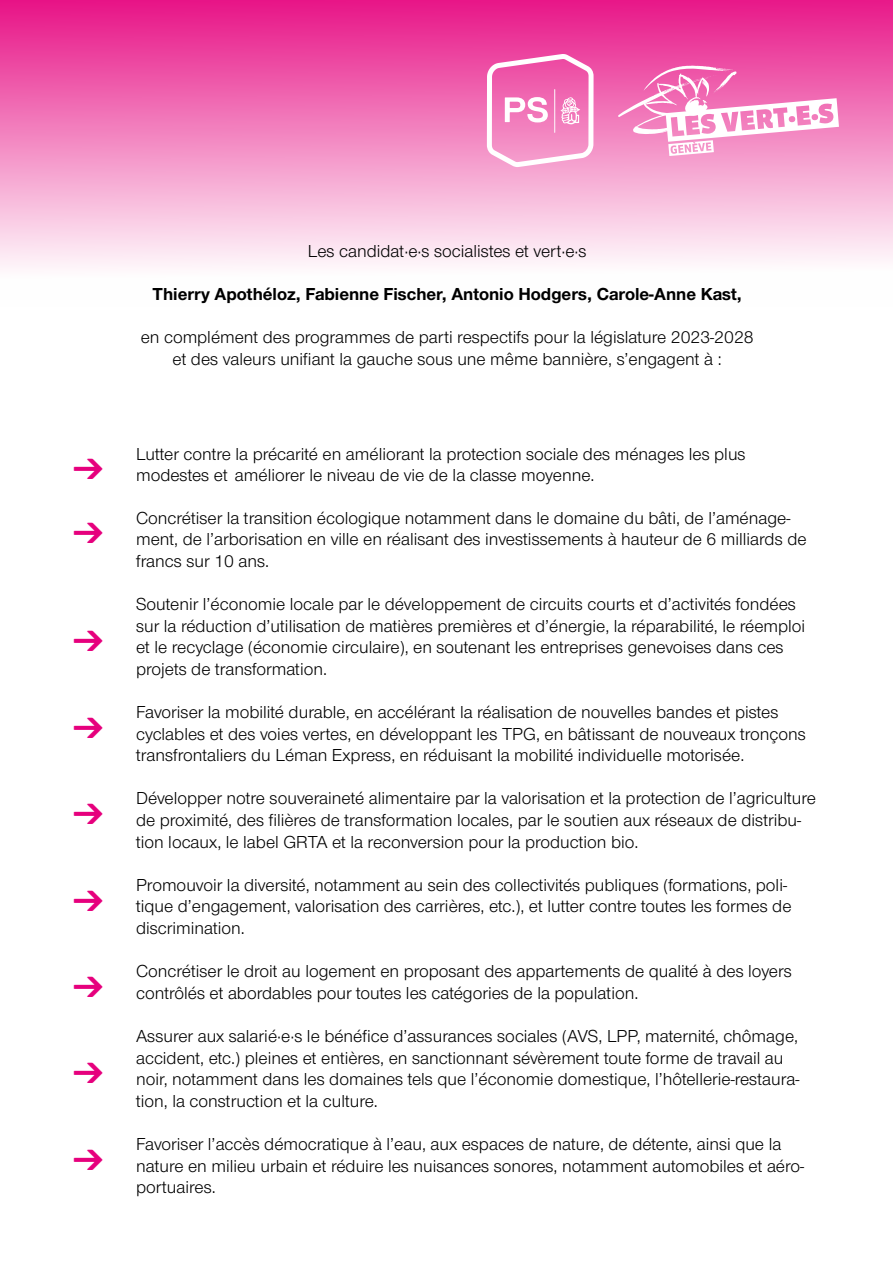
<style>
.page{position:relative;width:893px;height:1263px;background:#fff}
.page>*{position:absolute;margin:0;border:0;box-sizing:border-box;transform-origin:0 0}
.t1{font:700 40.5px/86.4px "Replica";color:#e6007d}
.t2{font:18px/21.6px "Nimbus San Nov";color:#000}
.t3{font:700 18px "Nimbus San Nov";color:#000}
</style>
<div class="page">
<div style="left:0;top:0;width:893px;height:306px;background:linear-gradient(to bottom,#e81788,#fff)"></div>
<svg style="left:487px;top:54px;width:107px;height:113px"></svg>
<hr style="left:554px;top:89px;width:1px;height:44px;background:#fff">
<svg style="left:618px;top:66px;width:221px;height:90px"></svg>
<h1 class="t1" style="left:71px;top:432px;width:36px;line-height:64.8px">→ →</h1>
<h1 class="t1" style="left:71px;top:594px;width:36px;text-align:justify">→ → → → → → →</h1>
<p class="t2" style="left:308px;top:240px;width:280px">Les candidat·e·s socialistes et vert·e·s</p>
<p class="t3" style="left:153px;top:283px;width:591px">Thierry Apothéloz, Fabienne Fischer, Antonio Hodgers, Carole-Anne Kast,</p>
<p class="t2" style="left:141px;top:326px;width:614px;text-align:center">en complément des programmes de parti respectifs pour la législature 2023-2028 et des valeurs unifiant la gauche sous une même bannière, s’engagent à :</p>
<p class="t2" style="left:136px;top:444px;width:611px;line-height:21px">Lutter contre la précarité en améliorant la protection sociale des ménages les plus modestes et améliorer le niveau de vie de la classe moyenne.</p>
<p class="t2" style="left:136px;top:507px;width:672px">Concrétiser la transition écologique notamment dans le domaine du bâti, de l’aménage&shy;ment, de l’arborisation en ville en réalisant des investissements à hauteur de 6 milliards de francs sur 10 ans.</p>
<p class="t2" style="left:136px;top:593px;width:671px">Soutenir l’économie locale par le développement de circuits courts et d’activités fondées sur la réduction d’utilisation de matières premières et d’énergie, la réparabilité, le réemploi et le recyclage (économie circulaire), en soutenant les entreprises genevoises dans ces projets de transformation.</p>
<p class="t2" style="left:136px;top:701px;width:671px">Favoriser la mobilité durable, en accélérant la réalisation de nouvelles bandes et pistes cyclables et des voies vertes, en développant les TPG, en bâtissant de nouveaux tronçons transfrontaliers du Léman Express, en réduisant la mobilité individuelle motorisée.</p>
<p class="t2" style="left:136px;top:788px;width:682px">Développer notre souveraineté alimentaire par la valorisation et la protection de l’agriculture de proximité, des filières de transformation locales, par le soutien aux réseaux de distribu&shy;tion locaux, le label GRTA et la reconversion pour la production bio.</p>
<p class="t2" style="left:136px;top:874px;width:657px">Promouvoir la diversité, notamment au sein des collectivités publiques (formations, poli&shy;tique d’engagement, valorisation des carrières, etc.), et lutter contre toutes les formes de discrimination.</p>
<p class="t2" style="left:136px;top:961px;width:657px">Concrétiser le droit au logement en proposant des appartements de qualité à des loyers contrôlés et abordables pour toutes les catégories de la population.</p>
<p class="t2" style="left:136px;top:1025px;width:665px">Assurer aux salarié·e·s le bénéfice d’assurances sociales (AVS, LPP, maternité, chômage, accident, etc.) pleines et entières, en sanctionnant sévèrement toute forme de travail au noir, notamment dans les domaines tels que l’économie domestique, l’hôtellerie-restaura&shy;tion, la construction et la culture.</p>
<p class="t2" style="left:136px;top:1133px;width:670px">Favoriser l’accès démocratique à l’eau, aux espaces de nature, de détente, ainsi que la nature en milieu urbain et réduire les nuisances sonores, notamment automobiles et aéro&shy;portuaires.</p>
</div>
